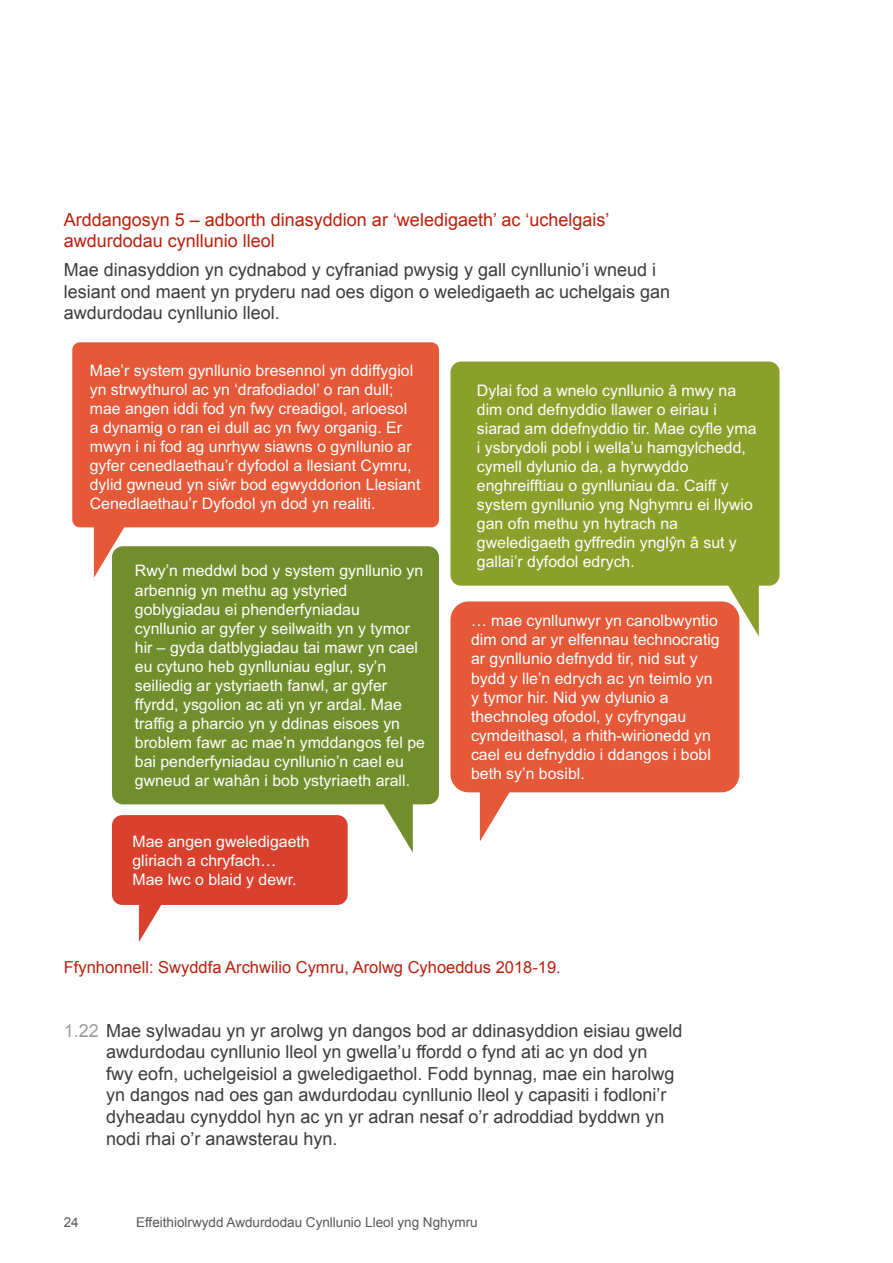
<style>
.page{position:relative;width:893px;height:1263px;background:#fff}
.page>*{position:absolute;margin:0;border:0;box-sizing:border-box;transform-origin:0 0}
.Normal_Body_Text{font:18px/21.6px "Arial";color:#3c3c3b}
.Exhibit_heading{font:18px/21.6px "Arial";color:#bc1e0c}
.Exhibit_source{font:16.5px "Arial";color:#bc1e0c}
.t1{font:15.9px/19px "Arial";color:#fff}
.t2{font:13.5px "Arial";color:#575756}
.s1{color:#9d9d9c}
</style>
<div class="page">
<div style="left:72px;top:342px;width:367px;height:185px;background:#e55838;border-radius:8px"></div>
<svg style="left:480px;top:792px;width:39px;height:49px"></svg>
<svg style="left:139px;top:905px;width:22px;height:37px"></svg>
<svg style="left:374px;top:804px;width:39px;height:49px"></svg>
<svg style="left:725px;top:586px;width:34px;height:50px"></svg>
<div style="left:112px;top:815px;width:236px;height:90px;background:#d9412e;border-radius:10px"></div>
<div style="left:450px;top:601px;width:289px;height:191px;background:#e55838;border-radius:18px"></div>
<div style="left:450px;top:361px;width:329px;height:225px;background:#8aa02b;border-radius:11px"></div>
<div style="left:112px;top:546px;width:327px;height:258px;background:#728e2c;border-radius:11px"></div>
<svg style="left:94px;top:527px;width:39px;height:51px"></svg>
<p class="Exhibit_heading" style="left:64px;top:209px;width:547px">Arddangosyn 5 – adborth dinasyddion ar ‘weledigaeth’ ac ‘uchelgais’ awdurdodau cynllunio lleol</p>
<p class="Normal_Body_Text" style="left:64px;top:259px;width:608px">Mae dinasyddion yn cydnabod y cyfraniad pwysig y gall cynllunio’i wneud i lesiant ond maent yn pryderu nad oes digon o weledigaeth ac uchelgais gan awdurdodau cynllunio lleol.</p>
<p class="t1" style="left:90px;top:361px;width:332px">Mae’r system gynllunio bresennol yn ddiffygiol yn strwythurol ac yn ‘drafodiadol’ o ran dull; mae angen iddi fod yn fwy creadigol, arloesol<br>a dynamig o ran ei dull ac yn fwy organig. Er mwyn i ni fod ag unrhyw siawns o gynllunio ar gyfer cenedlaethau’r dyfodol a llesiant Cymru, dylid gwneud yn siŵr bod egwyddorion Llesiant Cenedlaethau’r Dyfodol yn dod yn realiti.</p>
<p class="t1" style="left:135px;top:561px;width:292px">Rwy’n meddwl bod y system gynllunio yn arbennig yn methu ag ystyried goblygiadau ei phenderfyniadau cynllunio ar gyfer y seilwaith yn y tymor hir – gyda datblygiadau tai mawr yn cael eu cytuno heb gynlluniau eglur, sy’n seiliedig ar ystyriaeth fanwl, ar gyfer ffyrdd, ysgolion ac ati yn yr ardal. Mae traffig a pharcio yn y ddinas eisoes yn broblem fawr ac mae’n ymddangos fel pe bai penderfyniadau cynllunio’n cael eu gwneud ar wahân i bob ystyriaeth arall.</p>
<p class="t1" style="left:132px;top:832px;width:179px">Mae angen gweledigaeth gliriach a chryfach…<br>Mae lwc o blaid y dewr.</p>
<p class="t1" style="left:477px;top:381px;width:281px">Dylai fod a wnelo cynllunio â mwy na dim ond defnyddio llawer o eiriau i siarad am ddefnyddio tir. Mae cyfle yma i ysbrydoli pobl i wella’u hamgylchedd, cymell dylunio da, a hyrwyddo enghreifftiau o gynlluniau da. Caiff y system gynllunio yng Nghymru ei llywio gan ofn methu yn hytrach na gweledigaeth gyffredin ynglŷn â sut y gallai’r dyfodol edrych.</p>
<p class="t1" style="left:471px;top:611px;width:250px">… mae cynllunwyr yn canolbwyntio dim ond ar yr elfennau technocratig ar gynllunio defnydd tir, nid sut y bydd y lle’n edrych ac yn teimlo yn y tymor hir. Nid yw dylunio a thechnoleg ofodol, y cyfryngau cymdeithasol, a rhith-wirionedd yn cael eu defnyddio i ddangos i bobl beth sy’n bosibl.</p>
<p class="Exhibit_source" style="left:64px;top:956px;width:499px">Ffynhonnell: Swyddfa Archwilio Cymru, Arolwg Cyhoeddus 2018-19.</p>
<p class="Normal_Body_Text" style="left:106px;top:1020px;width:578px;text-indent:-43px"><span class="s1">1.22</span> Mae sylwadau yn yr arolwg yn dangos bod ar ddinasyddion eisiau gweld awdurdodau cynllunio lleol yn gwella’u ffordd o fynd ati ac yn dod yn<br>fwy eofn, uchelgeisiol a gweledigaethol. Fodd bynnag, mae ein harolwg yn dangos nad oes gan awdurdodau cynllunio lleol y capasiti i fodloni’r dyheadau cynyddol hyn ac yn yr adran nesaf o’r adroddiad byddwn yn nodi rhai o’r anawsterau hyn.</p>
<p class="t2" style="left:64px;top:1213px;width:17px">24</p>
<p class="t2" style="left:136px;top:1213px;width:343px">Effeithiolrwydd Awdurdodau Cynllunio Lleol yng Nghymru</p>
</div>
